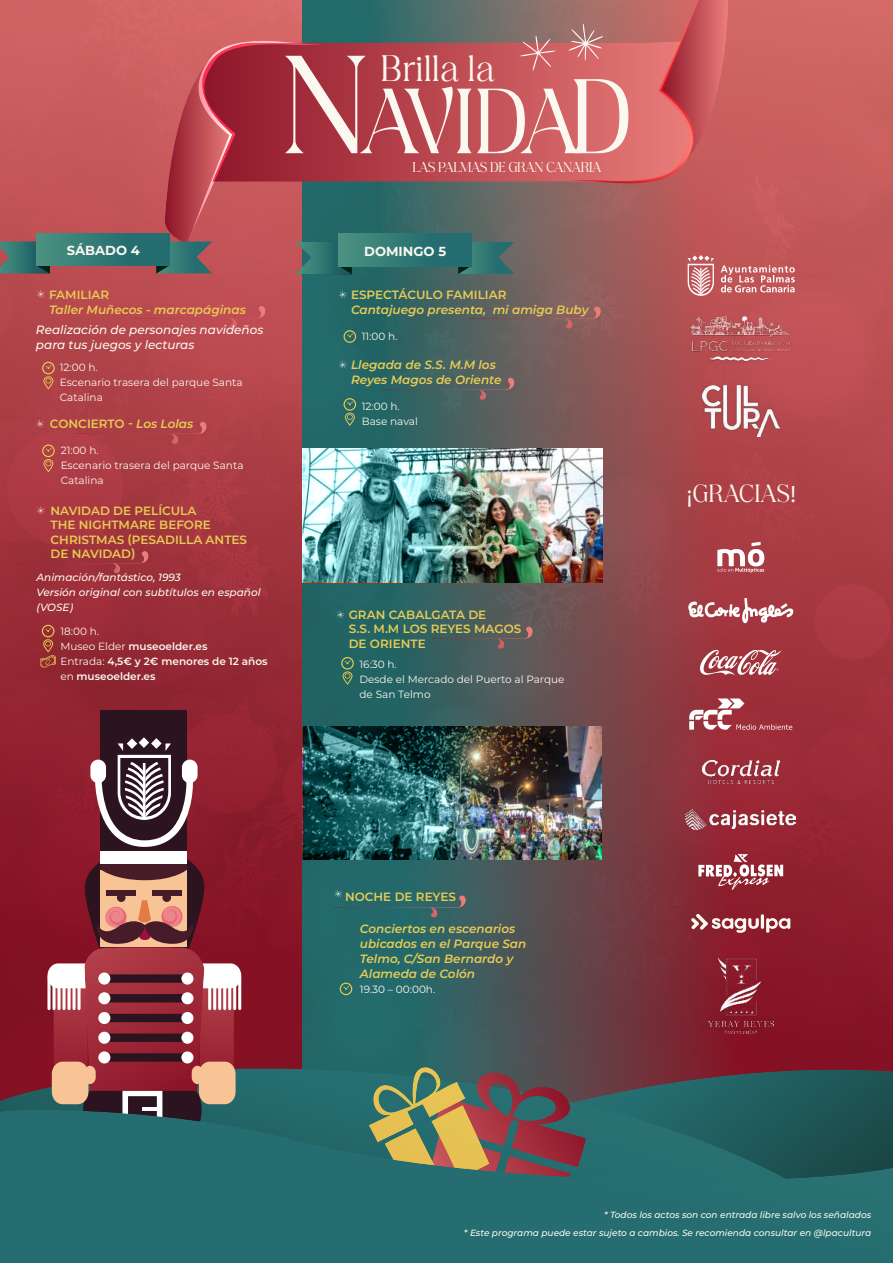
<style>
.page{position:relative;width:893px;height:1263px;background:#fff}
.page>*{position:absolute;margin:0;border:0;box-sizing:border-box;transform-origin:0 0}
.t1{font:35.1px "Sangkala DEMO";color:#fbf8ef}
.t2{font:23.7px "Sangkala DEMO";color:#fbf9f0}
.t3{font:13.5px "Sangkala DEMO";letter-spacing:-.025em;color:#fbf8ef}
.t4{font:700 13.05px "Montserrat";color:#fbf8ef}
.t5{font:italic 600 12px/15px "Montserrat";color:#e8cb54}
.t6{font:600 12px/14.4px "Montserrat";color:#e8cb54}
.t7{font:italic 500 12px/15px "Montserrat";color:#fbf8ef}
.t8{font:10.5px/15px "Montserrat";color:#fbf8ef}
.t9{font:600 10.5px/15px "Montserrat";color:#fbf8ef}
.t10{font:italic 500 10.5px/15px "Montserrat";color:#fbf8ef}
.t11{font:italic 500 9px/18px "Montserrat";color:#fbf8ef;text-align:right}
.s1{font-style:italic}
.s2{font-weight:400}
.s3{font-family:"Myriad Pro"}
</style>
<div class="page">
<img style="left:0;top:0;width:893px;height:1068px">
<div style="left:133px;top:306px;width:132px;height:22px;background:#bd4d53"></div>
<svg style="left:0;top:241px;width:50px;height:33px"></svg>
<svg style="left:37px;top:233px;width:119px;height:33px;background:#337b76"></svg>
<svg style="left:37px;top:290px;width:8px;height:8px"></svg>
<div style="left:74px;top:422px;width:133px;height:22px;background:#ac3e46"></div>
<svg style="left:36px;top:419px;width:8px;height:9px"></svg>
<div style="left:16px;top:551px;width:133px;height:22px;background:#9b3039"></div>
<svg style="left:468px;top:306px;width:133px;height:23px;background:#76615f"></svg>
<svg style="left:339px;top:360px;width:8px;height:9px"></svg>
<svg style="left:382px;top:378px;width:132px;height:22px;background:#496261"></svg>
<svg style="left:336px;top:610px;width:8px;height:9px"></svg>
<svg style="left:432px;top:626px;width:101px;height:23px;background:#525d5d"></svg>
<svg style="left:333px;top:889px;width:133px;height:28px;background:#2f6769"></svg>
<svg style="left:37px;top:506px;width:8px;height:9px"></svg>
<svg style="left:344px;top:330px;width:12px;height:13px"></svg>
<svg style="left:42px;top:362px;width:13px;height:28px"></svg>
<svg style="left:344px;top:398px;width:12px;height:28px"></svg>
<svg style="left:340px;top:982px;width:12px;height:13px"></svg>
<svg style="left:341px;top:657px;width:13px;height:28px"></svg>
<svg style="left:42px;top:444px;width:13px;height:28px"></svg>
<svg style="left:41px;top:625px;width:15px;height:46px"></svg>
<img style="left:302px;top:449px;width:302px;height:133px">
<img style="left:305px;top:726px;width:302px;height:133px">
<svg style="left:0;top:1068px;width:893px;height:42px;background:#345559"></svg>
<div style="left:101px;top:710px;width:86px;height:160px;background:#2b1320"></div>
<svg style="left:47px;top:737px;width:194px;height:373px;background:#924850"></svg>
<svg style="left:369px;top:1067px;width:217px;height:43px;background:#61665a"></svg>
<svg style="left:0;top:1110px;width:893px;height:153px;background:#2f6b6a"></svg>
<svg style="left:156px;top:0;width:639px;height:299px;background:#a56062"></svg>
<img style="left:703px;top:386px;width:77px;height:51px">
<img style="left:654px;top:292px;width:174px;height:85px">
<svg style="left:698px;top:854px;width:85px;height:36px"></svg>
<img style="left:702px;top:760px;width:77px;height:23px">
<svg style="left:717px;top:542px;width:47px;height:31px"></svg>
<svg style="left:689px;top:698px;width:103px;height:32px;background:#b05b64"></svg>
<svg style="left:685px;top:598px;width:110px;height:26px"></svg>
<svg style="left:697px;top:649px;width:85px;height:27px"></svg>
<img style="left:708px;top:958px;width:65px;height:75px">
<hr style="left:761px;top:914px;width:3px;height:15px;background:#fcf9f1;border-radius:2px">
<svg style="left:691px;top:914px;width:68px;height:19px"></svg>
<svg style="left:766px;top:918px;width:24px;height:15px"></svg>
<img style="left:686px;top:809px;width:110px;height:20px">
<p class="t4" style="left:67px;top:243px;width:75px">SÁBADO 4</p>
<p class="t6" style="left:49px;top:287px;width:62px">FAMILIAR</p>
<p class="t5" style="left:49px;top:302px;width:198px">Taller Muñecos - marcapáginas</p>
<p class="t7" style="left:36px;top:323px;width:229px">Realización de personajes navideños para tus juegos y lecturas</p>
<p class="t8" style="left:60px;top:361px;width:184px">12:00 h.<br>Escenario trasera del parque Santa<br>Catalina</p>
<p class="t6" style="left:50px;top:417px;width:145px">CONCIERTO - <span class="s1">Los Lolas</span></p>
<p class="t8" style="left:61px;top:443px;width:184px">21:00 h.<br>Escenario trasera del parque Santa<br>Catalina</p>
<p class="t6" style="left:51px;top:503px;width:198px">NAVIDAD DE PELÍCULA<br>THE NIGHTMARE BEFORE<br>CHRISTMAS (PESADILLA ANTES<br>DE NAVIDAD)</p>
<p class="t10" style="left:37px;top:570px;width:226px">Animación/fantástico, 1993<br>Versión original con subtítulos en español (VOSE)</p>
<p class="t9" style="left:60px;top:624px;width:209px"><span class="s2">18:00 h.<br>Museo Elder</span> museoelder.es<br><span class="s2">Entrada:</span> 4,5€ y 2€ menores de 12 años <span class="s2">en</span> museoelder.es</p>
<h1 class="t1" style="left:380px;top:49px;width:116px">Brilla la</h1>
<p class="t3" style="left:412px;top:159px;width:190px">LAS PALMAS DE GRAN CANARIA</p>
<p class="t4" style="left:364px;top:243px;width:83px">DOMINGO 5</p>
<p class="t6" style="left:351px;top:288px;width:157px">ESPECTÁCULO FAMILIAR</p>
<p class="t5" style="left:351px;top:303px;width:239px">Cantajuego presenta, mi amiga Buby</p>
<p class="t8" style="left:362px;top:330px;width:37px">11:00 h.</p>
<p class="t5" style="left:351px;top:358px;width:152px">Llegada de S.S. M.M los<br>Reyes Magos de Oriente</p>
<p class="t8" style="left:362px;top:400px;width:58px">12:00 h.<br>Base naval</p>
<p class="t6" style="left:349px;top:608px;width:174px">GRAN CABALGATA DE<br>S.S. M.M LOS REYES MAGOS<br>DE ORIENTE</p>
<p class="t8" style="left:359px;top:658px;width:207px">16:30 h.<br>Desde el Mercado del Puerto al Parque de San Telmo</p>
<p class="t6" style="left:345px;top:890px;width:112px">NOCHE DE REYES</p>
<p class="t5" style="left:360px;top:921px;width:168px">Conciertos en escenarios ubicados en el Parque San<br>Telmo, C/San Bernardo y<br>Alameda de Colón</p>
<p class="t8" style="left:360px;top:982px;width:77px">19.30 – 00:00h.</p>
<h2 class="t2" style="left:687px;top:480px;width:110px"><span class="s3">¡</span>GRACIAS<span class="s3">!</span></h2>
<p class="t11" style="left:464px;top:1206px;width:409px">* Todos los actos son con entrada libre salvo los señalados<br>* Este programa puede estar sujeto a cambios. Se recomienda consultar en @lpacultura</p>
</div>
